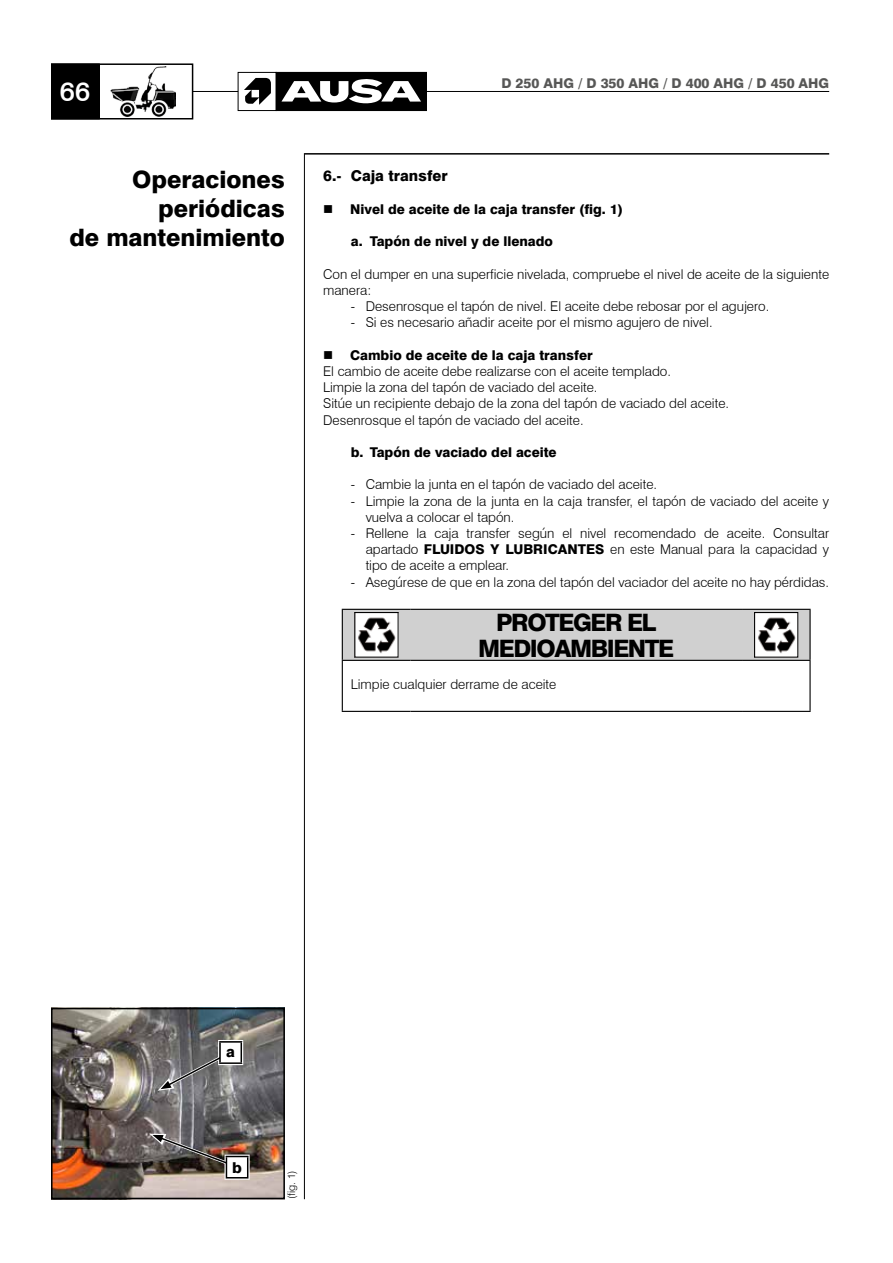
<style>
.page{position:relative;width:893px;height:1263px;background:#fff}
.page>*{position:absolute;margin:0;border:0;box-sizing:border-box;transform-origin:0 0}
.t1{font:500 27px "Swiss 721 BT";color:#fff}
.t2{font:800 24px/28.8px "Swiss 721 BT";color:#000;text-align:right}
.t3{font:800 24px/25.5px "Swiss 721 BT";letter-spacing:-.06em;color:#000;text-align:center}
.t4{font:800 16.5px "Swiss 721 BT";color:#000}
.t5{font:800 15px "Swiss 721 BT";color:#000}
.t6{font:300 13.5px/16.2px "Swiss 721 BT";color:#000}
.t7{font:800 13.5px "Swiss 721 BT";color:#000}
.t8{font:800 13.5px "Swiss 721 BT";color:#575756}
.t9{font:300 10.5px "Swiss 721 BT";color:#000}
.s1{font-weight:800}
.s2{font-size:16.5px}
</style>
<div class="page">
<hr style="left:427px;top:91px;width:402px;height:1px;background:#000">
<div style="left:238px;top:72px;width:39px;height:39px;border:1px solid #000"></div>
<div style="left:276px;top:72px;width:150px;height:39px;background:#000"></div>
<svg style="left:244px;top:78px;width:27px;height:27px"></svg>
<svg style="left:282px;top:79px;width:139px;height:25px"></svg>
<hr style="left:192px;top:91px;width:46px;height:1px;background:#000">
<div style="left:51px;top:64px;width:48px;height:55px;background:#000"></div>
<div style="left:51px;top:63px;width:49px;height:56px;border:2px solid #000"></div>
<div style="left:51px;top:63px;width:142px;height:56px;border:2px solid #000"></div>
<img style="left:110px;top:67px;width:65px;height:50px">
<hr style="left:304px;top:153px;width:1px;height:1046px;background:#000">
<hr style="left:305px;top:153px;width:524px;height:2px;background:#000">
<div style="left:343px;top:610px;width:466px;height:50px;background:#d0d0d0"></div>
<hr style="left:809px;top:661px;width:2px;height:50px;background:#000">
<hr style="left:342px;top:609px;width:68px;height:1px;background:#000">
<hr style="left:342px;top:610px;width:1px;height:50px;background:#000">
<hr style="left:410px;top:609px;width:332px;height:1px;background:#000">
<hr style="left:342px;top:660px;width:68px;height:1px;background:#000">
<hr style="left:342px;top:661px;width:1px;height:50px;background:#000">
<hr style="left:410px;top:660px;width:332px;height:1px;background:#000">
<hr style="left:742px;top:660px;width:69px;height:1px;background:#000">
<hr style="left:342px;top:711px;width:68px;height:1px;background:#000">
<hr style="left:410px;top:711px;width:332px;height:1px;background:#000">
<hr style="left:742px;top:711px;width:69px;height:1px;background:#000">
<hr style="left:742px;top:609px;width:69px;height:1px;background:#000">
<hr style="left:809px;top:610px;width:2px;height:50px;background:#000">
<img style="left:357px;top:614px;width:39px;height:41px">
<img style="left:756px;top:614px;width:40px;height:41px">
<div style="left:754px;top:612px;width:44px;height:45px;border:1px solid #000"></div>
<img style="left:54px;top:1011px;width:228px;height:185px">
<div style="left:51px;top:1008px;width:234px;height:191px;border:2px solid #000"></div>
<hr style="left:225px;top:1154px;width:25px;height:2px;background:#fff">
<hr style="left:248px;top:1156px;width:2px;height:22px;background:#fff">
<hr style="left:225px;top:1178px;width:25px;height:2px;background:#fff">
<img style="left:149px;top:1133px;width:99px;height:45px">
<svg style="left:157px;top:1040px;width:86px;height:51px;background:#848384"></svg>
<hr style="left:219px;top:1062px;width:23px;height:2px;background:#000">
<h1 class="t1" style="left:60px;top:75px;width:32px">66</h1>
<p class="t8" style="left:502px;top:75px;width:329px">D 250 AHG / D 350 AHG / D 400 AHG / D 450 AHG</p>
<h2 class="t2" style="left:69px;top:165px;width:217px">Operaciones periódicas<br>de mantenimiento</h2>
<p class="t5" style="left:323px;top:167px;width:126px">6.- Caja transfer</p>
<p class="t7" style="left:323px;top:201px;width:302px">■ Nivel de aceite de la caja transfer (fig. 1)</p>
<p class="t7" style="left:351px;top:233px;width:204px">a. Tapón de nivel y de llenado</p>
<p class="t6" style="left:323px;top:266px;width:507px">Con el dumper en una superficie nivelada, compruebe el nivel de aceite de la siguiente manera:</p>
<p class="t6" style="left:351px;top:298px;width:420px">- Desenrosque el tapón de nivel. El aceite debe rebosar por el agujero.</p>
<p class="t6" style="left:351px;top:314px;width:363px">- Si es necesario añadir aceite por el mismo agujero de nivel.</p>
<p class="t7" style="left:350px;top:347px;width:244px">Cambio de aceite de la caja transfer</p>
<p class="t6" style="left:323px;top:363px;width:407px">El cambio de aceite debe realizarse con el aceite templado.<br>Limpie la zona del tapón de vaciado del aceite.<br>Sitúe un recipiente debajo de la zona del tapón de vaciado del aceite.<br>Desenrosque el tapón de vaciado del aceite.</p>
<p class="t7" style="left:351px;top:444px;width:207px">b. Tapón de vaciado del aceite</p>
<p class="t6" style="left:351px;top:476px;width:308px">- Cambie la junta en el tapón de vaciado del aceite.</p>
<p class="t6" style="left:366px;top:492px;width:465px;text-indent:-15px">- Limpie la zona de la junta en la caja transfer, el tapón de vaciado del aceite y vuelva a colocar el tapón.</p>
<p class="t6" style="left:366px;top:525px;width:465px;text-align:justify;text-indent:-15px">- Rellene la caja transfer según el nivel recomendado de aceite. Consultar apartado <span class="s1">FLUIDOS Y LUBRICANTES</span> en este Manual para la capacidad y tipo de aceite a emplear.</p>
<p class="t6" style="left:351px;top:573px;width:480px">- Asegúrese de que en la zona del tapón del vaciador del aceite no hay pérdidas.</p>
<h2 class="t3" style="left:478px;top:610px;width:198px">PROTEGER EL<br>MEDIOAMBIENTE</h2>
<p class="t6" style="left:351px;top:676px;width:207px">Limpie cualquier derrame de aceite</p>
<p class="t4" style="left:226px;top:1041px;width:11px">a</p>
<p class="t5" style="left:232px;top:1158px;width:11px">b<span class="s2">a</span></p>
<p class="t9" style="left:285px;top:1199px;width:30px;rotate:-90deg">(fig. 1)</p>
</div>
